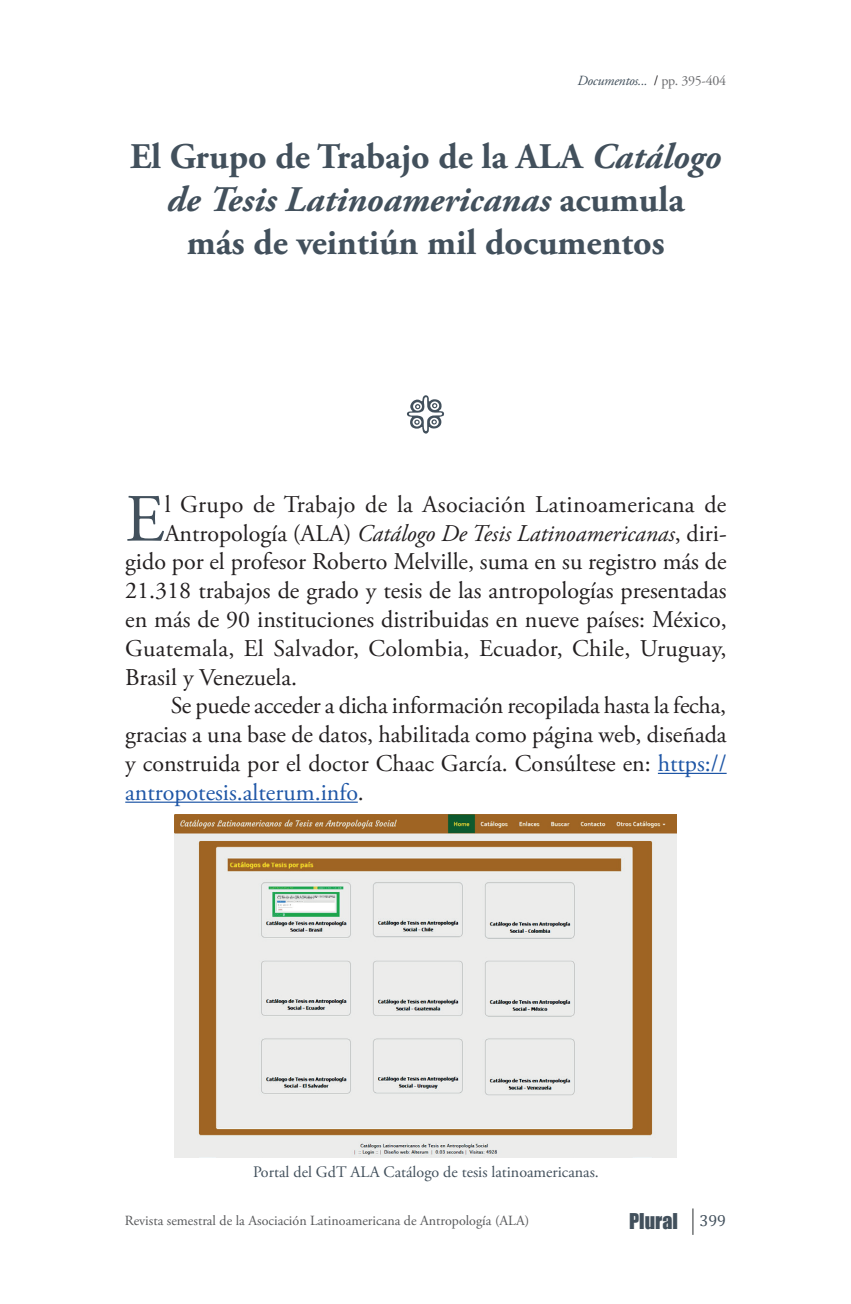
<style>
.page{position:relative;width:851px;height:1304px;background:#fff}
.page>*{position:absolute;margin:0;border:0;box-sizing:border-box;transform-origin:0 0}
.t1{font:67.4px "Adobe Garamond Pro";color:#42505c}
.t2{font:700 36px/43.2px "Adobe Garamond Pro";color:#42505c;text-align:center}
.t3{font:24px "Adobe Garamond Pro";color:#231f20}
.t4{font:italic 24px "Adobe Garamond Pro";color:#231f20}
.t5{font:24px "Adobe Garamond Pro";color:#1e56a6}
.t6{font:20px "Impact";color:#42505c}
.t7{font:16px "Adobe Garamond Pro";color:#42505c}
.t8{font:14px "Adobe Garamond Pro";color:#57585a}
.t9{font:italic 14px "Adobe Garamond Pro";letter-spacing:-.02em;color:#42505c}
.s1{font-style:normal;color:#231f20}
.s2{font-style:normal;color:#6c6d70}
.s3{font-style:italic}
.s4{font-style:normal}
.s5{color:#1e56a6}
.s6{color:#231f20}
</style>
<div class="page">
<svg style="left:692px;top:1208px;width:1px;height:27px"></svg>
<hr style="left:657px;top:773px;width:69px;height:1px;background:#1e56a6">
<hr style="left:125px;top:802px;width:233px;height:1px;background:#1e56a6">
<img style="left:174px;top:815px;width:502px;height:342px">
<svg style="left:407px;top:395px;width:37px;height:39px"></svg>
<p class="t9" style="left:577px;top:72px;width:150px">Documentos... <span class="s1">/</span> <span class="s2">pp. 395-404</span></p>
<h2 class="t2" style="left:130px;top:135px;width:592px">El Grupo de Trabajo de la ALA <span class="s3">Catálogo de Tesis Latinoamericanas</span> acumula<br>más de veintiún mil documentos</h2>
<h1 class="t1" style="left:125px;top:479px;width:41px">E</h1>
<p class="t3" style="left:165px;top:490px;width:563px">l Grupo de Trabajo de la Asociación Latinoamericana de</p>
<p class="t4" style="left:165px;top:519px;width:563px"><span class="s4">Antropología (ALA)</span> Catálogo De Tesis Latinoamericanas<span class="s4">, diri-</span></p>
<p class="t3" style="left:125px;top:547px;width:602px">gido por el profesor Roberto Melville, suma en su registro más de</p>
<p class="t3" style="left:125px;top:576px;width:602px">21.318 trabajos de grado y tesis de las antropologías presentadas</p>
<p class="t3" style="left:125px;top:605px;width:603px">en más de 90 instituciones distribuidas en nueve países: México,</p>
<p class="t3" style="left:125px;top:634px;width:602px">Guatemala, El Salvador, Colombia, Ecuador, Chile, Uruguay,</p>
<p class="t3" style="left:125px;top:663px;width:173px">Brasil y Venezuela.</p>
<p class="t3" style="left:171px;top:691px;width:557px">Se puede acceder a dicha información recopilada hasta la fecha,</p>
<p class="t3" style="left:125px;top:720px;width:603px">gracias a una base de datos, habilitada como página web, diseñada</p>
<p class="t3" style="left:125px;top:749px;width:602px">y construida por el doctor Chaac García. Consúltese en: <span class="s5">https://</span></p>
<p class="t5" style="left:125px;top:778px;width:240px">antropotesis.alterum.info<span class="s6">.</span></p>
<p class="t7" style="left:253px;top:1163px;width:347px">Portal del GdT ALA Catálogo de tesis latinoamericanas.</p>
<p class="t8" style="left:125px;top:1212px;width:406px">Revista semestral de la Asociación Latinoamericana de Antropología (ALA)</p>
<p class="t6" style="left:629px;top:1206px;width:98px">Plural <sup>399</sup></p>
</div>
